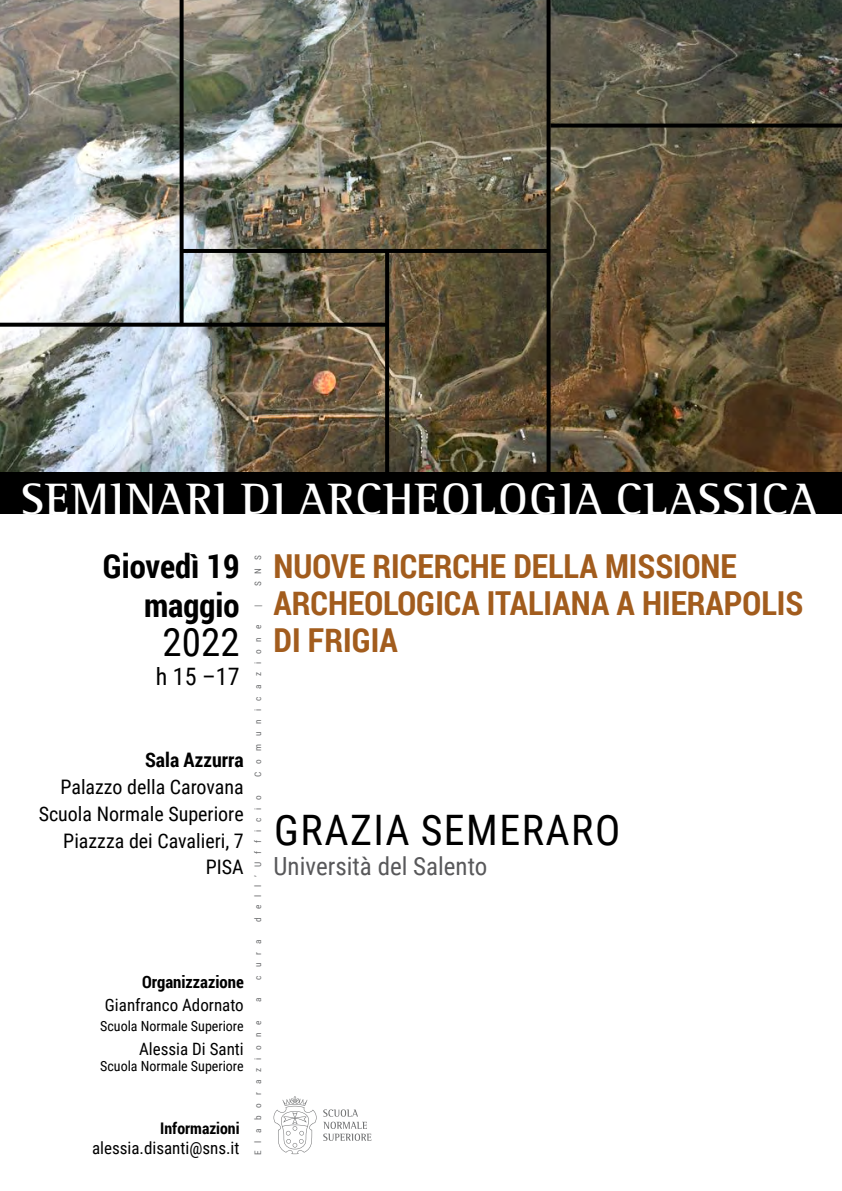
<style>
.page{position:relative;width:842px;height:1191px;background:#fff}
.page>*{position:absolute;margin:0;border:0;box-sizing:border-box;transform-origin:0 0}
.t1{font:700 45px "SN Ssese";letter-spacing:.04em;color:#fff}
.t2{font:42px "Roboto Condensed";letter-spacing:.035em;color:#000}
.t3{font:39px "Roboto Condensed";color:#000}
.t4{font:700 33px/37px "Roboto Condensed";color:#a25c1d}
.t5{font:700 33px/39px "Roboto Condensed";color:#000;text-align:right}
.t6{font:25px "Roboto Condensed";color:#58585a}
.t7{font:24px "Roboto Condensed";color:#000}
.t8{font:20px/26.8px "Roboto Condensed";color:#000;text-align:right}
.t9{font:700 20px "Roboto Condensed";color:#000}
.t10{font:17px "Roboto Condensed";color:#000}
.t11{font:700 17px "Roboto Condensed";color:#000}
.t12{font:700 16px "Roboto Condensed";color:#000}
.t13{font:14px "Roboto Condensed";color:#000}
.t14{font:9px "Roboto Condensed";letter-spacing:.86em;color:#6b6c6e}
</style>
<div class="page">
<div style="left:0;top:0;width:842px;height:514px;background:#000"></div>
<img style="left:0;top:0;width:842px;height:471px">
<svg style="left:274px;top:1096px;width:43px;height:58px"></svg>
<svg style="left:323px;top:1109px;width:48px;height:31px"></svg>
<hr style="left:182px;top:249px;width:367px;height:4px;background:#000">
<svg style="left:180px;top:0;width:4px;height:323px"></svg>
<svg style="left:547px;top:0;width:4px;height:472px"></svg>
<svg style="left:385px;top:253px;width:4px;height:218px"></svg>
<svg style="left:0;top:323px;width:386px;height:4px"></svg>
<svg style="left:551px;top:124px;width:291px;height:4px"></svg>
<h1 class="t1" style="left:21px;top:472px;width:797px">SEMINARI DI ARCHEOLOGIA CLASSICA</h1>
<h3 class="t5" style="left:103px;top:546px;width:138px">Giovedì 19 maggio</h3>
<h3 class="t3" style="left:163px;top:615px;width:79px">2022</h3>
<p class="t7" style="left:156px;top:660px;width:85px">h 15 –17</p>
<p class="t9" style="left:145px;top:746px;width:100px">Sala Azzurra</p>
<p class="t8" style="left:39px;top:772px;width:207px">Palazzo della Carovana<br>Scuola Normale Superiore<br>Piazzza dei Cavalieri, 7<br>PISA</p>
<p class="t11" style="left:142px;top:969px;width:103px">Organizzazione</p>
<p class="t10" style="left:105px;top:993px;width:140px">Gianfranco Adornato</p>
<p class="t13" style="left:100px;top:1016px;width:145px">Scuola Normale Superiore</p>
<p class="t10" style="left:139px;top:1036px;width:106px">Alessia Di Santi</p>
<p class="t13" style="left:100px;top:1056px;width:145px">Scuola Normale Superiore</p>
<p class="t12" style="left:160px;top:1116px;width:81px">Informazioni</p>
<p class="t10" style="left:92px;top:1136px;width:149px">alessia.disanti@sns.it</p>
<p class="t14" style="left:252px;top:586px;width:33px;rotate:-90deg">SNS</p>
<p class="t14" style="left:252px;top:606px;width:4px;rotate:-90deg">|</p>
<p class="t14" style="left:252px;top:777px;width:154px;rotate:-90deg">Comunicazione</p>
<p class="t14" style="left:252px;top:922px;width:128px;rotate:-90deg">dell’Ufficio</p>
<p class="t14" style="left:252px;top:979px;width:41px;rotate:-90deg">cura</p>
<p class="t14" style="left:252px;top:1002px;width:6px;rotate:-90deg">a</p>
<p class="t14" style="left:252px;top:1155px;width:136px;rotate:-90deg">Elaborazione</p>
<h3 class="t4" style="left:274px;top:547px;width:531px">NUOVE RICERCHE DELLA MISSIONE<br>ARCHEOLOGICA ITALIANA A HIERAPOLIS<br>DI FRIGIA</h3>
<h2 class="t2" style="left:274px;top:800px;width:347px">GRAZIA SEMERARO</h2>
<p class="t6" style="left:274px;top:848px;width:215px">Università del Salento</p>
</div>
